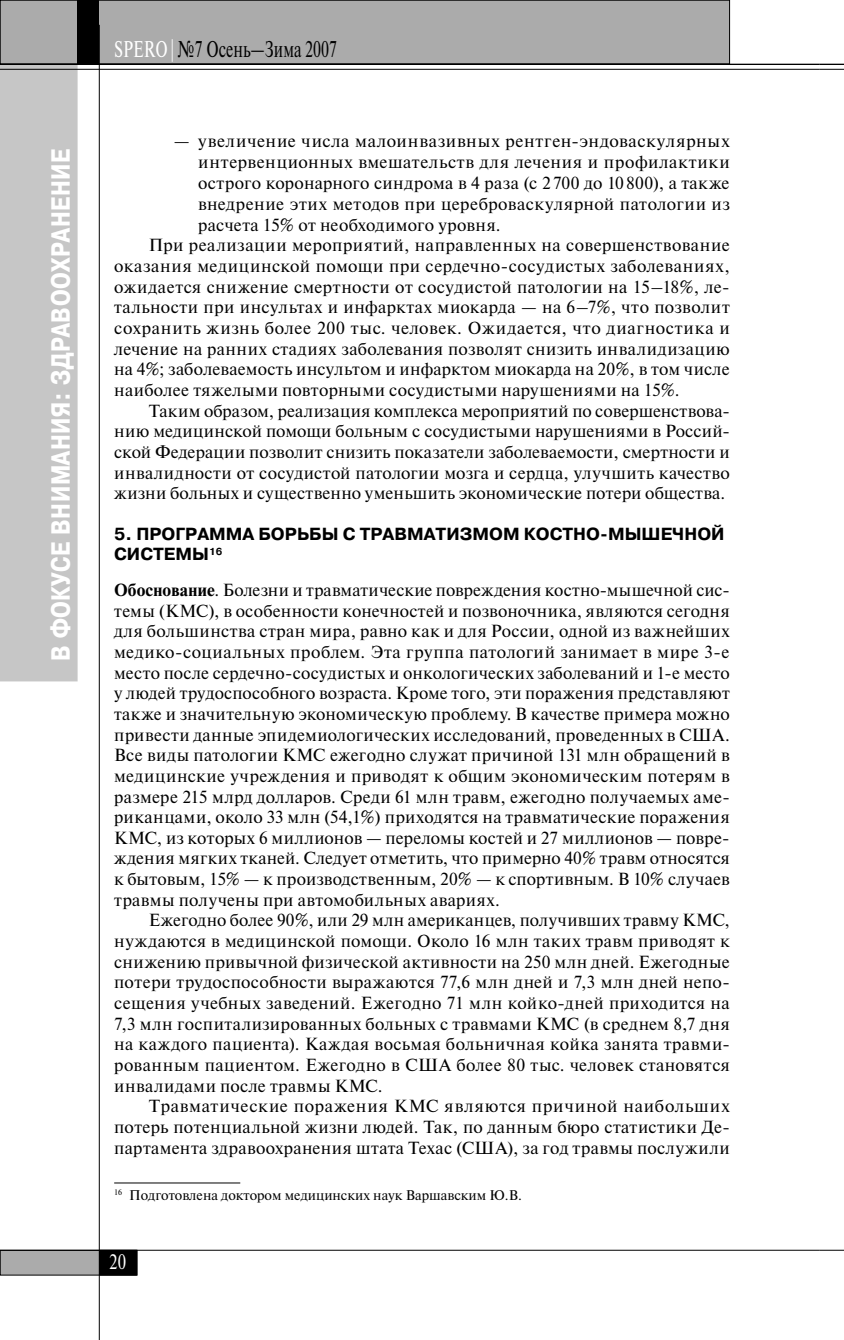
<style>
.page{position:relative;width:844px;height:1340px;background:#fff}
.page>*{position:absolute;margin:0;border:0;box-sizing:border-box;transform-origin:0 0}
.t1{font:700 26.25px "Pragmatica Cond C";letter-spacing:.02em;color:#fff}
.t2{font:22.75px "Newton C";color:#000;scale:.7 1}
.t3{font:21px "Newton C";color:#fff;scale:.8 1}
.t4{font:17.5px/20.7px "Newton C";letter-spacing:.02em;color:#000;text-align:justify}
.t5{font:17.5px "Newton C";letter-spacing:.04em;color:#000}
.t6{font:700 17.5px/20.7px "Pragmatica C";color:#000}
.t7{font:14px "Newton C";color:#000}
.s1{color:#fff}
.s2{font-weight:700}
</style>
<div class="page">
<div style="left:0;top:61px;width:77px;height:620px;background:#c6c6c6"></div>
<div style="left:0;top:0;width:729px;height:64px;background:#ababab"></div>
<div style="left:0;top:0;width:729px;height:64px;border:1px solid #000"></div>
<div style="left:77px;top:0;width:22px;height:64px;background:#000"></div>
<div style="left:0;top:1250px;width:136px;height:25px;background:#ababab"></div>
<div style="left:0;top:1250px;width:137px;height:25px;border:1px solid #000"></div>
<div style="left:100px;top:1250px;width:37px;height:25px;background:#000"></div>
<hr style="left:99px;top:25px;width:1px;height:1314px;background:#000">
<hr style="left:0;top:64px;width:819px;height:1px;background:#000">
<hr style="left:0;top:69px;width:819px;height:1px;background:#000">
<hr style="left:0;top:1249px;width:819px;height:1px;background:#000">
<svg style="left:819px;top:64px;width:24px;height:6px"></svg>
<svg style="left:819px;top:1249px;width:24px;height:1px"></svg>
<hr style="left:114px;top:1182px;width:126px;height:1px;background:#000">
<h1 class="t1" style="left:51px;top:661px;width:513px;rotate:-90deg">В ФОКУСЕ ВНИМАНИЯ: ЗДРАВООХРАНЕНИЕ</h1>
<h2 class="t2" style="left:114px;top:41px;width:320px"><span class="s1">SPERO |</span> №7 Осень—Зима 2007</h2>
<p class="t5" style="left:174px;top:134px;width:557px">— увеличение числа малоинвазивных рентген-эндоваскулярных</p>
<p class="t5" style="left:198px;top:155px;width:533px">интервенционных вмешательств для лечения и профилактики</p>
<p class="t4" style="left:198px;top:174px;width:533px">острого коронарного синдрома в 4 раза (с 2 700 до 10 800), а также</p>
<p class="t4" style="left:198px;top:195px;width:533px">внедрение этих методов при цереброваскулярной патологии из</p>
<p class="t4" style="left:198px;top:216px;width:304px">расчета 15% от необходимого уровня.</p>
<p class="t4" style="left:149px;top:236px;width:582px">При реализации мероприятий, направленных на совершенствование</p>
<p class="t4" style="left:114px;top:257px;width:617px">оказания медицинской помощи при сердечно-сосудистых заболеваниях,</p>
<p class="t4" style="left:114px;top:278px;width:617px">ожидается снижение смертности от сосудистой патологии на 15–18%, ле-</p>
<p class="t4" style="left:114px;top:298px;width:617px">тальности при инсультах и инфарктах миокарда — на 6–7%, что позволит</p>
<p class="t5" style="left:114px;top:322px;width:617px">сохранить жизнь более 200 тыс. человек. Ожидается, что диагностика и</p>
<p class="t4" style="left:114px;top:340px;width:617px">лечение на ранних стадиях заболевания позволят снизить инвалидизацию</p>
<p class="t4" style="left:114px;top:360px;width:617px">на 4%; заболеваемость инсультом и инфарктом миокарда на 20%, в том числе</p>
<p class="t4" style="left:114px;top:381px;width:567px">наиболее тяжелыми повторными сосудистыми нарушениями на 15%.</p>
<p class="t4" style="left:149px;top:401px;width:582px">Таким образом, реализация комплекса мероприятий по совершенствова-</p>
<p class="t4" style="left:114px;top:422px;width:617px">нию медицинской помощи больным с сосудистыми нарушениями в Россий-</p>
<p class="t4" style="left:114px;top:443px;width:617px">ской Федерации позволит снизить показатели заболеваемости, смертности и</p>
<p class="t4" style="left:114px;top:463px;width:617px">инвалидности от сосудистой патологии мозга и сердца, улучшить качество</p>
<p class="t4" style="left:114px;top:484px;width:612px">жизни больных и существенно уменьшить экономические потери общества.</p>
<p class="t6" style="left:114px;top:524px;width:611px">5. ПРОГРАММА БОРЬБЫ С ТРАВМАТИЗМОМ КОСТНО-МЫШЕЧНОЙ<br>СИСТЕМЫ<sup>16</sup></p>
<p class="t4" style="left:114px;top:581px;width:617px"><span class="s2">Обоснование</span>. Болезни и травматические повреждения костно-мышечной сис&shy;темы (КМС), в особенности конечностей и позвоночника, являются сегодня для большинства стран мира, равно как и для России, одной из важнейших медико-социальных проблем. Эта группа патологий занимает в мире 3-е место после сердечно-сосудистых и онкологических заболеваний и 1-е место у людей трудоспособного возраста. Кроме того, эти поражения представляют также и значительную экономическую проблему. В качестве примера можно привести данные эпидемиологических исследований, проведенных в США.<br>Все виды патологии КМС ежегодно служат причиной 131 млн обращений в медицинские учреждения и приводят к общим экономическим потерям в размере 215 млрд долларов. Среди 61 млн травм, ежегодно получаемых аме&shy;риканцами, около 33 млн (54,1%) приходятся на травматические поражения КМС, из которых 6 миллионов — переломы костей и 27 миллионов — повре&shy;ждения мягких тканей. Следует отметить, что примерно 40% травм относятся к бытовым, 15% — к производственным, 20% — к спортивным. В 10% случаев травмы получены при автомобильных авариях.</p>
<p class="t4" style="left:114px;top:911px;width:617px;text-indent:35px">Ежегодно более 90%, или 29 млн американцев, получивших травму КМС, нуждаются в медицинской помощи. Около 16 млн таких травм приводят к снижению привычной физической активности на 250 млн дней. Ежегодные потери трудоспособности выражаются 77,6 млн дней и 7,3 млн дней непо&shy;сещения учебных заведений. Ежегодно 71 млн койко-дней приходится на 7,3 млн госпитализированных больных с травмами КМС (в среднем 8,7 дня на каждого пациента). Каждая восьмая больничная койка занята травми&shy;рованным пациентом. Ежегодно в США более 80 тыс. человек становятся инвалидами после травмы КМС.</p>
<p class="t4" style="left:114px;top:1097px;width:617px;text-indent:35px">Травматические поражения КМС являются причиной наибольших потерь потенциальной жизни людей. Так, по данным бюро статистики Де&shy;партамента здравоохранения штата Техас (США), за год травмы послужили</p>
<p class="t7" style="left:114px;top:1189px;width:409px"><sup>16</sup> Подготовлена доктором медицинских наук Варшавским Ю.В.</p>
<p class="t3" style="left:109px;top:1254px;width:23px">20</p>
</div>
